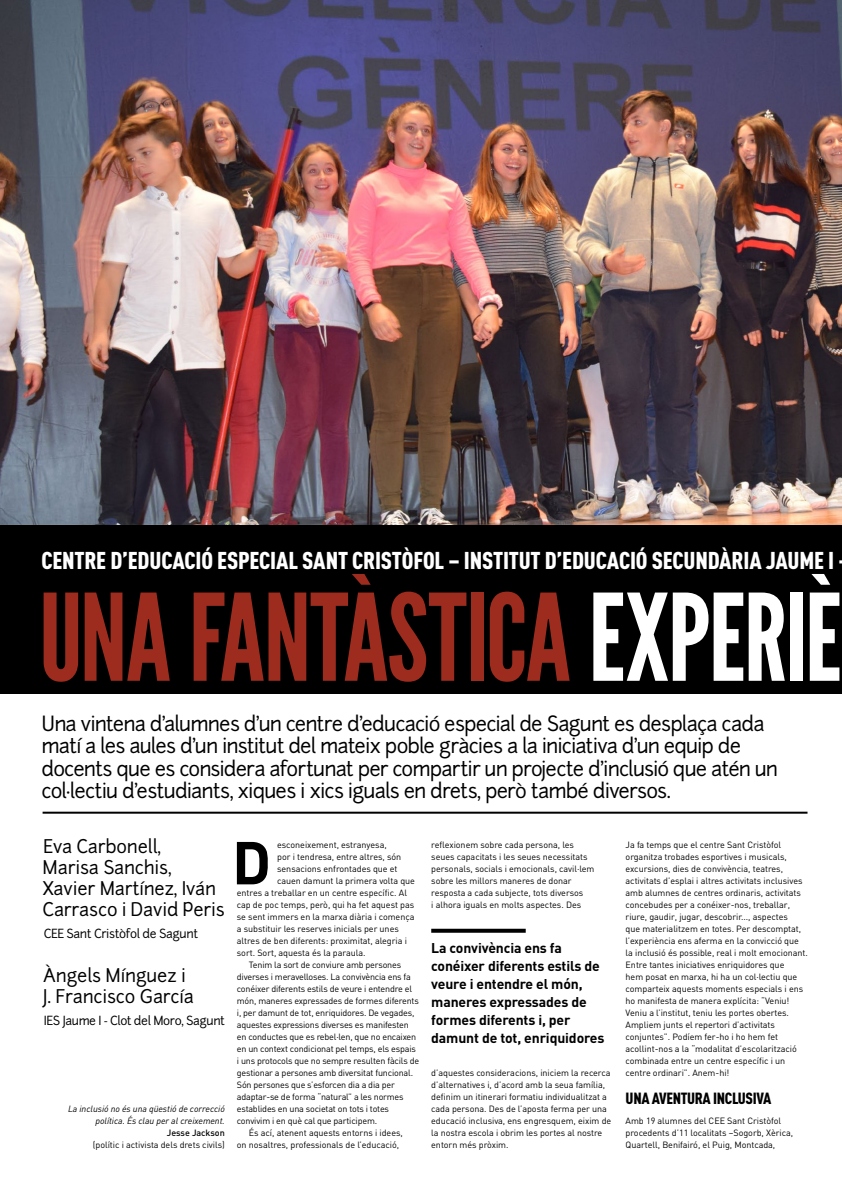
<style>
.page{position:relative;width:842px;height:1191px;background:#fff}
.page>*{position:absolute;margin:0;border:0;box-sizing:border-box;transform-origin:0 0}
.t1{font:120px "League Gothic";letter-spacing:-.01em;color:#9d2b1e}
.t2{font:700 59.6px "DIN";color:#000}
.t3{font:900 24px "DIN Cond";letter-spacing:-.01em;color:#fff}
.t4{font:20px/22px "Junction";letter-spacing:-.045em;color:#000}
.t5{font:18px/21px "Junction";letter-spacing:-.01em;color:#000}
.t6{font:900 16px "DIN Cond";letter-spacing:-.02em;color:#000}
.t7{font:700 14px/18px "DIN";letter-spacing:-.01em;color:#000}
.t8{font:12px "Junction";letter-spacing:-.03em;color:#000}
.t9{font:9px/12px "DIN";letter-spacing:-.005em;color:#000}
.t10{font:italic 9px/12px "DIN";letter-spacing:-.005em;color:#000;text-align:right}
.t11{font:500 9px "DIN";letter-spacing:-.005em;color:#000}
.s1{color:#fff}
</style>
<div class="page">
<svg style="left:431px;top:928px;width:95px;height:4px"></svg>
<hr style="left:43px;top:811px;width:764px;height:2px;background:#000">
<div style="left:0;top:0;width:842px;height:693px;background:#000"></div>
<img style="left:0;top:0;width:842px;height:524px">
<h3 class="t3" style="left:41px;top:545px;width:794px">CENTRE D’EDUCACIÓ ESPECIAL SANT CRISTÒFOL – INSTITUT D’EDUCACIÓ SECUNDÀRIA JAUME I</h3>
<h1 class="t1" style="left:39px;top:566px;width:804px">UNA FANTÀSTICA <span class="s1">EXPERIÈ</span></h1>
<p class="t4" style="left:42px;top:713px;width:738px">Una vintena d’alumnes d’un centre d’educació especial de Sagunt es desplaça cada matí a les aules d’un institut del mateix poble gràcies a la iniciativa d’un equip de docents que es considera afortunat per compartir un projecte d’inclusió que atén un col·lectiu d’estudiants, xiques i xics iguals en drets, però també diversos.</p>
<h3 class="t5" style="left:43px;top:835px;width:184px">Eva Carbonell,<br>Marisa Sanchis,<br>Xavier Martínez, Iván<br>Carrasco i David Peris</h3>
<h3 class="t8" style="left:44px;top:926px;width:156px">CEE Sant Cristòfol de Sagunt</h3>
<h3 class="t5" style="left:43px;top:964px;width:153px">Àngels Mínguez i<br>J. Francisco García</h3>
<h3 class="t8" style="left:44px;top:1013px;width:183px">IES Jaume I - Clot del Moro, Sagunt</h3>
<p class="t10" style="left:68px;top:1103px;width:158px">La inclusió no és una qüestió de correcció política. És clau per al creixement.</p>
<p class="t11" style="left:167px;top:1127px;width:59px">Jesse Jackson</p>
<p class="t9" style="left:93px;top:1139px;width:134px">(polític i activista dels drets civils)</p>
<h2 class="t2" style="left:232px;top:824px;width:41px">D</h2>
<p class="t9" style="left:277px;top:839px;width:111px">esconeixement, estranyesa,</p>
<p class="t9" style="left:277px;top:851px;width:126px">por i tendresa, entre altres, són</p>
<p class="t9" style="left:277px;top:863px;width:122px">sensacions enfrontades que et</p>
<p class="t9" style="left:277px;top:875px;width:139px">cauen damunt la primera volta que</p>
<p class="t9" style="left:237px;top:887px;width:172px">entres a treballar en un centre específic. Al</p>
<p class="t9" style="left:237px;top:899px;width:179px">cap de poc temps, però, qui ha fet aquest pas</p>
<p class="t9" style="left:237px;top:911px;width:179px">se sent immers en la marxa diària i comença</p>
<p class="t9" style="left:237px;top:923px;width:163px">a substituir les reserves inicials per unes</p>
<p class="t9" style="left:237px;top:935px;width:172px">altres de ben diferents: proximitat, alegria i</p>
<p class="t9" style="left:237px;top:947px;width:130px">sort. Sort, aquesta és la paraula.</p>
<p class="t9" style="left:249px;top:959px;width:154px">Tenim la sort de conviure amb persones</p>
<p class="t9" style="left:237px;top:971px;width:175px">diverses i meravelloses. La convivència ens fa</p>
<p class="t9" style="left:237px;top:983px;width:177px">conéixer diferents estils de veure i entendre el</p>
<p class="t9" style="left:237px;top:995px;width:183px">món, maneres expressades de formes diferents</p>
<p class="t9" style="left:237px;top:1007px;width:179px">i, per damunt de tot, enriquidores. De vegades,</p>
<p class="t9" style="left:237px;top:1019px;width:173px">aquestes expressions diverses es manifesten</p>
<p class="t9" style="left:237px;top:1031px;width:181px">en conductes que es rebel·len, que no encaixen</p>
<p class="t9" style="left:237px;top:1043px;width:181px">en un context condicionat pel temps, els espais</p>
<p class="t9" style="left:237px;top:1055px;width:184px">i uns protocols que no sempre resulten fàcils de</p>
<p class="t9" style="left:237px;top:1067px;width:178px">gestionar a persones amb diversitat funcional.</p>
<p class="t9" style="left:237px;top:1079px;width:159px">Són persones que s’esforcen dia a dia per</p>
<p class="t9" style="left:237px;top:1091px;width:168px">adaptar-se de forma “natural” a les normes</p>
<p class="t9" style="left:237px;top:1103px;width:154px">establides en una societat on tots i totes</p>
<p class="t9" style="left:237px;top:1115px;width:142px">convivim i en què cal que participem.</p>
<p class="t9" style="left:249px;top:1127px;width:155px">És ací, atenent aquests entorns i idees,</p>
<p class="t9" style="left:237px;top:1139px;width:164px">on nosaltres, professionals de l’educació,</p>
<p class="t9" style="left:431px;top:839px;width:165px">reflexionem sobre cada persona, les seues capacitats i les seues necessitats personals, socials i emocionals, cavil·lem sobre les millors maneres de donar resposta a cada subjecte, tots diversos<br>i alhora iguals en molts aspectes. Des</p>
<h3 class="t7" style="left:431px;top:938px;width:175px">La convivència ens fa conéixer diferents estils de veure i entendre el món, maneres expressades de formes diferents i, per damunt de tot, enriquidores</h3>
<p class="t9" style="left:431px;top:1067px;width:182px">d’aquestes consideracions, iniciem la recerca d’alternatives i, d’acord amb la seua família, definim un itinerari formatiu individualitzat a cada persona. Des de l’aposta ferma per una educació inclusiva, ens engresquem, eixim de la nostra escola i obrim les portes al nostre entorn més pròxim.</p>
<p class="t9" style="left:626px;top:839px;width:184px">Ja fa temps que el centre Sant Cristòfol organitza trobades esportives i musicals, excursions, dies de convivència, teatres, activitats d’esplai i altres activitats inclusives amb alumnes de centres ordinaris, activitats concebudes per a conéixer-nos, treballar, riure, gaudir, jugar, descobrir..., aspectes<br>que materialitzem en totes. Per descomptat, l’experiència ens aferma en la convicció que la inclusió és possible, real i molt emocionant.<br>Entre tantes iniciatives enriquidores que<br>hem posat en marxa, hi ha un col·lectiu que comparteix aquests moments especials i ens ho manifesta de manera explícita: “Veniu!<br>Veniu a l’institut, teniu les portes obertes.<br>Ampliem junts el repertori d’activitats conjuntes”. Podíem fer-ho i ho hem fet acollint-nos a la “modalitat d’escolarització combinada entre un centre específic i un centre ordinari”. Anem-hi!</p>
<h3 class="t6" style="left:626px;top:1088px;width:147px">UNA AVENTURA INCLUSIVA</h3>
<p class="t9" style="left:626px;top:1115px;width:169px">Amb 19 alumnes del CEE Sant Cristòfol procedents d’11 localitats –Sogorb, Xèrica,<br>Quartell, Benifairó, el Puig, Montcada,</p>
</div>
